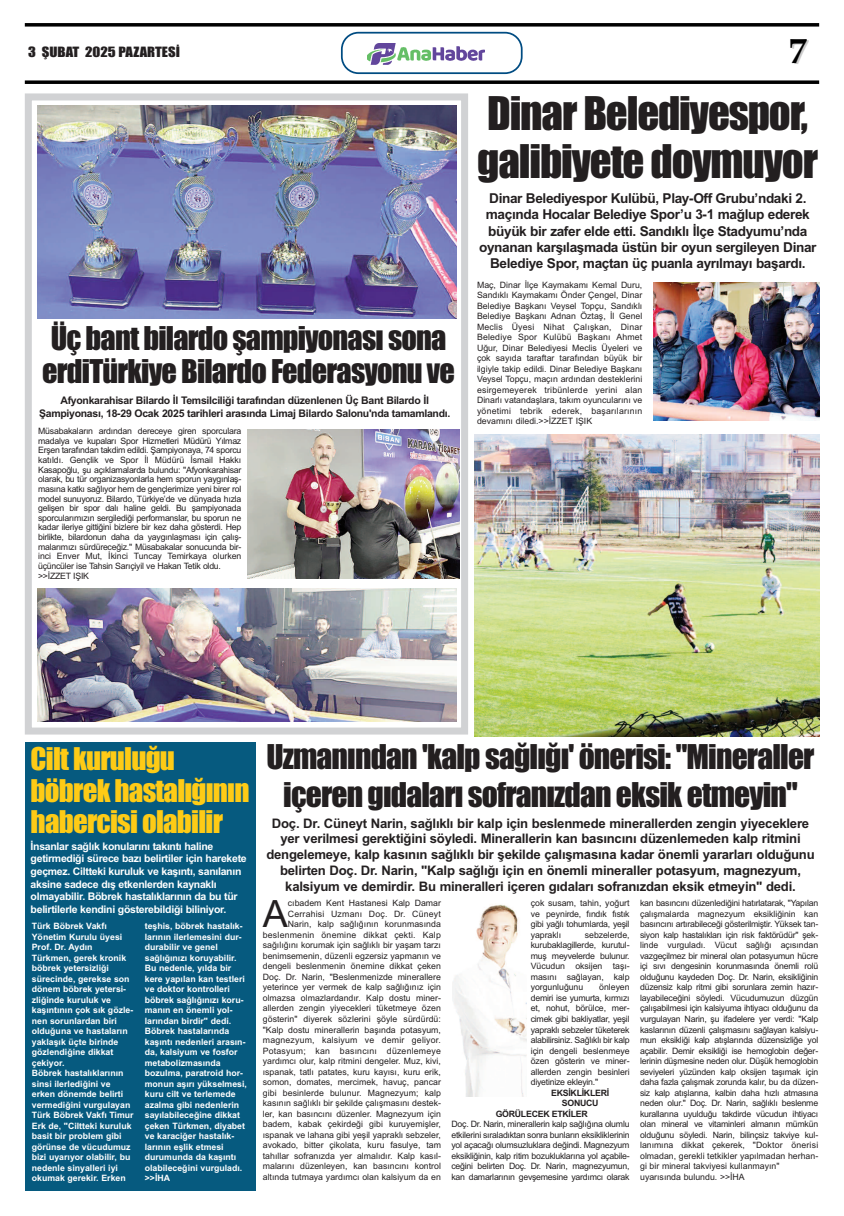
<style>
.page{position:relative;width:844px;height:1216px;background:#fff}
.page>*{position:absolute;margin:0;border:0;box-sizing:border-box;transform-origin:0 0}
.t1{font:42.88px/48.1px "Impact";letter-spacing:-.025em;color:#231f20}
.t2{font:37.54px "Arial";color:#231f20}
.t3{font:700 36.57px "Palatino";color:#000}
.t4{font:31.5px/37.8px "Impact";letter-spacing:-.025em;color:#231f20;text-align:center}
.t5{font:30.28px/32.9px "Impact";letter-spacing:-.025em;color:#231f20}
.t6{font:28.88px/31.5px "Impact";letter-spacing:-.025em;color:#fecb16}
.t7{font:700 13.65px/16.4px "Arial";letter-spacing:-.03em;color:#231f20;text-align:center}
.t8{font:700 13.12px/15.8px "Arial";letter-spacing:-.015em;color:#231f20;text-align:center}
.t9{font:13.12px "Impact";color:#231f20;scale:1.13 1}
.t10{font:700 10.5px/12.6px "Arial";letter-spacing:-.03em;color:#fff}
.t11{font:700 10.5px/12.6px "Arial";letter-spacing:-.03em;color:#231f20;text-align:center}
.t12{font:8.75px/10.5px "Arial";letter-spacing:-.025em;color:#231f20;text-align:justify}
.t13{font:8.75px/10.5px "Arial";color:#231f20;text-align:right}
.t14{font:700 8.75px/10.5px "Arial";color:#fff}
.t15{font:700 8.75px "Arial";letter-spacing:-.03em;color:#231f20}
</style>
<div class="page">
<svg style="left:25px;top:23px;width:794px;height:4px;background:#1f1f1f"></svg>
<svg style="left:25px;top:80px;width:794px;height:4px;background:#1f1f1f"></svg>
<svg style="left:341px;top:32px;width:181px;height:42px"></svg>
<img style="left:367px;top:41px;width:117px;height:26px">
<img style="left:452px;top:904px;width:74px;height:192px">
<div style="left:25px;top:93px;width:443px;height:641px;border:7px solid #d1d2d4"></div>
<img style="left:37px;top:106px;width:419px;height:212px">
<img style="left:247px;top:429px;width:212px;height:149px">
<img style="left:37px;top:588px;width:419px;height:133px">
<img style="left:653px;top:282px;width:166px;height:138px">
<img style="left:474px;top:435px;width:345px;height:301px">
<div style="left:25px;top:742px;width:230px;height:449px;background:#065a7f"></div>
<h3 class="t9" style="left:28px;top:45px;width:136px">3 ŞUBAT 2025 PAZARTESİ</h3>
<h3 class="t3" style="left:788px;top:28px;width:20px">7</h3>
<h3 class="t5" style="left:42px;top:323px;width:414px">Üç bant bilardo şampiyonası sona erdiTürkiye Bilardo Federasyonu ve</h3>
<p class="t11" style="left:39px;top:394px;width:412px">Afyonkarahisar Bilardo İl Temsilciliği tarafından düzenlenen Üç Bant Bilardo İl<br>Şampiyonası, 18-29 Ocak 2025 tarihleri arasında Limaj Bilardo Salonu'nda tamamlandı.</p>
<p class="t12" style="left:38px;top:426px;width:205px;line-height:9.6px;text-align:left">Müsabakaların ardından dereceye giren sporculara madalya ve kupaları Spor Hizmetleri Müdürü Yılmaz Erşen tarafından takdim edildi. Şampiyonaya, 74 sporcu katıldı. Gençlik ve Spor İl Müdürü İsmail Hakkı Kasapoğlu, şu açıklamalarda bulundu: "Afyonkarahisar olarak, bu tür organizasyonlarla hem sporun yaygınlaş&shy;masına katkı sağlıyor hem de gençlerimize yeni birer rol model sunuyoruz. Bilardo, Türkiye’de ve dünyada hızla gelişen bir spor dalı haline geldi. Bu şampiyonada sporcularımızın sergilediği performanslar, bu sporun ne kadar ileriye gittiğini bizlere bir kez daha gösterdi. Hep birlikte, bilardonun daha da yaygınlaşması için çalış&shy;malarımızı sürdüreceğiz." Müsabakalar sonucunda bir&shy;inci Enver Mut, İkinci Tuncay Temirkaya olurken üçüncüler ise Tahsin Sarıçiyil ve Hakan Tetik oldu. &gt;&gt;İZZET IŞIK</p>
<h1 class="t1" style="left:477px;top:91px;width:342px">Dinar Belediyespor, galibiyete doymuyor</h1>
<p class="t7" style="left:479px;top:190px;width:339px">Dinar Belediyespor Kulübü, Play-Off Grubu’ndaki 2. maçında Hocalar Belediye Spor’u 3-1 mağlup ederek büyük bir zafer elde etti. Sandıklı İlçe Stadyumu’nda oynanan karşılaşmada üstün bir oyun sergileyen Dinar Belediye Spor, maçtan üç puanla ayrılmayı başardı.</p>
<p class="t12" style="left:477px;top:279px;width:167px">Maç, Dinar İlçe Kaymakamı Kemal Duru, Sandıklı Kaymakamı Önder Çengel, Dinar Belediye Başkanı Veysel Topçu, Sandıklı Belediye Başkanı Adnan Öztaş, İl Genel Meclis Üyesi Nihat Çalışkan, Dinar Belediye Spor Kulübü Başkanı Ahmet Uğur, Dinar Belediyesi Meclis Üyeleri ve çok sayıda taraftar tarafından büyük bir ilgiyle takip edildi. Dinar Belediye Başkanı Veysel Topçu, maçın ardından desteklerini esirgemeyerek tribünlerde yerini alan Dinarlı vatandaşlara, takım oyuncularını ve yönetimi tebrik ederek, başarılarının devamını diledi.&gt;&gt;İZZET IŞIK</p>
<h3 class="t6" style="left:31px;top:744px;width:220px">Cilt kuruluğu böbrek hastalığının habercisi olabilir</h3>
<p class="t10" style="left:31px;top:839px;width:217px">İnsanlar sağlık konularını takıntı haline getirmediği sürece bazı belirtiler için harekete geçmez. Ciltteki kuruluk ve kaşıntı, sanılanın aksine sadece dış etkenlerden kaynaklı olmayabilir. Böbrek hastalıklarının da bu tür belirtilerle kendini gösterebildiği biliniyor.</p>
<p class="t14" style="left:32px;top:921px;width:103px">Türk Böbrek Vakfı<br>Yönetim Kurulu üyesi<br>Prof. Dr. Aydın<br>Türkmen, gerek kronik böbrek yetersizliği sürecinde, gerekse son dönem böbrek yetersi&shy;zliğinde kuruluk ve kaşıntının çok sık gözle&shy;nen sorunlardan biri olduğuna ve hastaların yaklaşık üçte birinde gözlendiğine dikkat çekiyor.<br>Böbrek hastalıklarının sinsi ilerlediğini ve erken dönemde belirti vermediğini vurgulayan<br>Türk Böbrek Vakfı Timur<br>Erk de, "Ciltteki kuruluk basit bir problem gibi görünse de vücudumuz bizi uyarıyor olabilir, bu nedenle sinyalleri iyi okumak gerekir. Erken</p>
<p class="t14" style="left:145px;top:921px;width:104px">teşhis, böbrek hastalık&shy;larının ilerlemesini dur&shy;durabilir ve genel sağlığınızı koruyabilir.<br>Bu nedenle, yılda bir kere yapılan kan testleri ve doktor kontrolleri böbrek sağlığınızı koru&shy;manın en önemli yol&shy;larından birdir" dedi.<br>Böbrek hastalarında kaşıntı nedenleri arasın&shy;da, kalsiyum ve fosfor metabolizmasında bozulma, paratroid hor&shy;monun aşırı yükselmesi, kuru cilt ve terlemede azalma gibi nedenlerin sayılabileceğine dikkat çeken Türkmen, diyabet ve karaciğer hastalık&shy;larının eşlik etmesi durumunda da kaşıntı olabileceğini vurguladı. &gt;&gt;İHA</p>
<h3 class="t4" style="left:266px;top:739px;width:549px">Uzmanından 'kalp sağlığı' önerisi: "Mineraller içeren gıdaları sofranızdan eksik etmeyin"</h3>
<p class="t8" style="left:266px;top:815px;width:550px">Doç. Dr. Cüneyt Narin, sağlıklı bir kalp için beslenmede minerallerden zengin yiyeceklere yer verilmesi gerektiğini söyledi. Minerallerin kan basıncını düzenlemeden kalp ritmini dengelemeye, kalp kasının sağlıklı bir şekilde çalışmasına kadar önemli yararları olduğunu belirten Doç. Dr. Narin, "Kalp sağlığı için en önemli mineraller potasyum, magnezyum, kalsiyum ve demirdir. Bu mineralleri içeren gıdaları sofranızdan eksik etmeyin" dedi.</p>
<h2 class="t2" style="left:263px;top:892px;width:27px">A</h2>
<p class="t12" style="left:640px;top:898px;width:180px;text-align:left">kan basıncını düzenlediğini hatırlatarak, "Yapılan çalışmalarda magnezyum eksikliğinin kan basıncını artırabileceği gösterilmiştir. Yüksek tan&shy;siyon kalp hastalıkları için risk faktörüdür" şek&shy;linde vurguladı. Vücut sağlığı açısından vazgeçilmez bir mineral olan potasyumun hücre içi sıvı dengesinin korunmasında önemli rolü olduğunu kaydeden Doç. Dr. Narin, eksikliğinin düzensiz kalp ritmi gibi sorunlara zemin hazır&shy;layabileceğini söyledi. Vücudumuzun düzgün çalışabilmesi için kalsiyuma ihtiyacı olduğunu da vurgulayan Narin, şu ifadelere yer verdi: "Kalp kaslarının düzenli çalışmasını sağlayan kalsiyu&shy;mun eksikliği kalp atışlarında düzensizliğe yol açabilir. Demir eksikliği ise hemoglobin değer&shy;lerinin düşmesine neden olur. Düşük hemoglobin seviyeleri yüzünden kalp oksijen taşımak için daha fazla çalışmak zorunda kalır, bu da düzen&shy;siz kalp atışlarına, kalbin daha hızlı atmasına neden olur." Doç. Dr. Narin, sağlıklı beslenme kurallarına uyulduğu takdirde vücudun ihtiyacı olan mineral ve vitaminleri almanın mümkün olduğunu söyledi. Narin, bilinçsiz takviye kul&shy;lanımına dikkat çekerek, "Doktor önerisi olmadan, gerekli tetkikler yapılmadan herhan&shy;gi bir mineral takviyesi kullanmayın" uyarısında bulundu. &gt;&gt;İHA</p>
<p class="t13" style="left:263px;top:898px;width:180px">cıbadem Kent Hastanesi Kalp Damar Cerrahisi Uzmanı Doç. Dr. Cüneyt Narin, kalp sağlığının korunmasında beslenmenin önemine dikkat çekti. Kalp sağılığını korumak için sağlıklı bir yaşam tarzı benimsemenin, düzenli egzersiz yapmanın ve dengeli beslenmenin önemine dikkat çeken Doç. Dr. Narin, "Beslenmenizde minerallere yeterince yer vermek de kalp sağlığınız için olmazsa olmazlardandır. Kalp dostu miner&shy;allerden zengin yiyecekleri tüketmeye özen gösterin" diyerek sözlerini şöyle sürdürdü: "Kalp dostu minerallerin başında potasyum, magnezyum, kalsiyum ve demir geliyor.<br>Potasyum; kan basıncını düzenlemeye yardımcı olur, kalp ritmini dengeler. Muz, kivi, ıspanak, tatlı patates, kuru kayısı, kuru erik, somon, domates, mercimek, havuç, pancar gibi besinlerde bulunur. Magnezyum; kalp kasının sağlıklı bir şekilde çalışmasını destek&shy;ler, kan basıncını düzenler. Magnezyum için badem, kabak çekirdeği gibi kuruyemişler, ıspanak ve lahana gibi yeşil yapraklı sebzeler, avokado, bitter çikolata, kuru fasulye, tam tahıllar sofranızda yer almalıdır. Kalp kasıl&shy;malarını düzenleyen, kan basıncını kontrol altında tutmaya yardımcı olan kalsiyum da en</p>
<p class="t12" style="left:530px;top:898px;width:100px">çok susam, tahin, yoğurt ve peynirde, fındık fıstık gibi yağlı tohumlarda, yeşil yapraklı</p>
<p class="t12" style="left:530px;top:929px;width:100px;text-indent:54px">sebzelerde, kurubaklagillerde, kurutul&shy;muş meyvelerde bulunur.<br>Vücudun oksijen taşı&shy;masını sağlayan, kalp yorgunluğunu</p>
<p class="t12" style="left:530px;top:982px;width:100px;text-indent:68px">önleyen demiri ise yumurta, kırmızı et, nohut, börülce, mer&shy;cimek gibi bakliyatlar, yeşil yapraklı sebzeler tüketerek alabilirsiniz. Sağlıklı bir kalp için dengeli beslenmeye özen gösterin ve miner&shy;allerden zengin besinleri diyetinize ekleyin."</p>
<p class="t15" style="left:551px;top:1087px;width:60px">EKSİKLİKLERİ</p>
<p class="t15" style="left:561px;top:1097px;width:38px">SONUCU</p>
<p class="t15" style="left:495px;top:1108px;width:94px">GÖRÜLECEK ETKİLER</p>
<p class="t12" style="left:451px;top:1118px;width:179px">Doç. Dr. Narin, minerallerin kalp sağlığına olumlu etkilerini sıraladıktan sonra bunların eksikliklerinin yol açacağı olumsuzluklara değindi. Magnezyum eksikliğinin, kalp ritim bozukluklarına yol açabile&shy;ceğini belirten Doç. Dr. Narin, magnezyumun, kan damarlarının gevşemesine yardımcı olarak</p>
</div>
